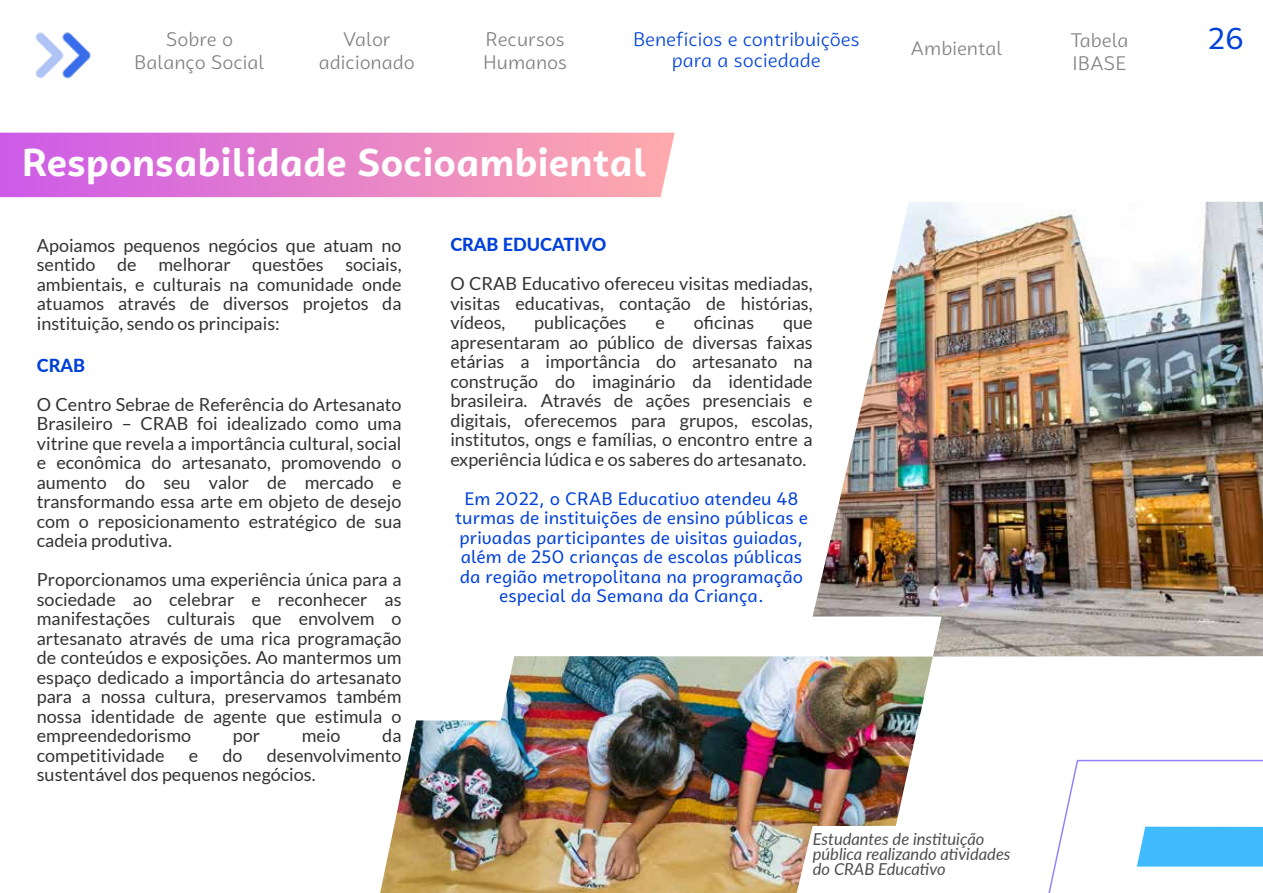
<style>
.page{position:relative;width:1263px;height:893px;background:#fff}
.page>*{position:absolute;margin:0;border:0;box-sizing:border-box;transform-origin:0 0}
.t1{font:700 38.55px "Campuni";color:#fff}
.t2{font:30px "Campuni";color:#0041d9}
.t3{font:19.5px/22.5px "Campuni";color:#808080;text-align:center}
.t4{font:19.5px/21px "Campuni";color:#0041d9;text-align:center}
.t5{font:18px/19.5px "Lato";color:#333;text-align:justify}
.t6{font:18px/19.5px "Campuni";color:#0041d9;text-align:center}
.t7{font:800 18px "Lato";color:#0041d9}
.t8{font:italic 16.5px/15px "Lato";color:#4d4d4d}
</style>
<div class="page">
<svg style="left:0;top:133px;width:675px;height:64px;background:#e582ca"></svg>
<img style="left:35px;top:32px;width:56px;height:47px">
<svg style="left:1048px;top:759px;width:215px;height:134px"></svg>
<img style="left:380px;top:656px;width:553px;height:237px">
<img style="left:813px;top:202px;width:450px;height:455px">
<p class="t3" style="left:485px;top:28px;width:81px">Recursos</p>
<h2 class="t2" style="left:1208px;top:20px;width:38px">26</h2>
<p class="t3" style="left:483px;top:51px;width:86px">Humanos</p>
<p class="t4" style="left:633px;top:29px;width:228px">Benefícios e contribuições para a sociedade</p>
<p class="t3" style="left:134px;top:28px;width:132px">Sobre o<br>Balanço Social</p>
<p class="t3" style="left:319px;top:28px;width:97px">Valor adicionado</p>
<p class="t3" style="left:910px;top:37px;width:94px">Ambiental</p>
<p class="t3" style="left:1070px;top:28px;width:60px;line-height:23.4px;text-align:left">Tabela<br>IBASE</p>
<h1 class="t1" style="left:22px;top:137px;width:627px">Responsabilidade Socioambiental</h1>
<p class="t5" style="left:37px;top:236px;width:366px">Apoiamos pequenos negócios que atuam no sentido de melhorar questões sociais, ambientais, e culturais na comunidade onde atuamos através de diversos projetos da instituição, sendo os principais:</p>
<p class="t7" style="left:37px;top:352px;width:50px">CRAB</p>
<p class="t5" style="left:37px;top:395px;width:366px">O Centro Sebrae de Referência do Artesanato Brasileiro – CRAB foi idealizado como uma vitrine que revela a importância cultural, social e econômica do artesanato, promovendo o aumento do seu valor de mercado e transformando essa arte em objeto de desejo com o reposicionamento estratégico de sua cadeia produtiva.</p>
<p class="t5" style="left:37px;top:570px;width:366px">Proporcionamos uma experiência única para a sociedade ao celebrar e reconhecer as manifestações culturais que envolvem o artesanato através de uma rica programação de conteúdos e exposições. Ao mantermos um espaço dedicado a importância do artesanato para a nossa cultura, preservamos também nossa identidade de agente que estimula o empreendedorismo</p>
<p class="t5" style="left:233px;top:726px;width:29px">por</p>
<p class="t5" style="left:302px;top:726px;width:40px">meio</p>
<p class="t5" style="left:382px;top:726px;width:21px">da</p>
<p class="t5" style="left:37px;top:745px;width:366px;text-indent:230px">desenvolvimento sustentável dos pequenos negócios.</p>
<p class="t5" style="left:37px;top:745px;width:129px">competitividade</p>
<p class="t5" style="left:189px;top:745px;width:11px">e</p>
<p class="t5" style="left:222px;top:745px;width:22px">do</p>
<p class="t7" style="left:450px;top:231px;width:158px">CRAB EDUCATIVO</p>
<p class="t5" style="left:450px;top:274px;width:364px">O CRAB Educativo ofereceu visitas mediadas, visitas educativas, contação de histórias, vídeos,</p>
<p class="t5" style="left:534px;top:313px;width:94px">publicações</p>
<p class="t5" style="left:656px;top:313px;width:11px">e</p>
<p class="t5" style="left:694px;top:313px;width:62px">oficinas</p>
<p class="t5" style="left:450px;top:313px;width:364px;text-indent:333px">que apresentaram ao público de diversas faixas etárias a importância do artesanato na construção do imaginário da identidade brasileira. Através de ações presenciais e digitais, oferecemos para grupos, escolas, institutos, ongs e famílias, o encontro entre a experiência lúdica e os saberes do artesanato.</p>
<p class="t6" style="left:455px;top:489px;width:354px">Em 2022, o CRAB Educativo atendeu 48 turmas de instituições de ensino públicas e privadas participantes de visitas guiadas, além de 250 crianças de escolas públicas da região metropolitana na programação especial da Semana da Criança.</p>
<p class="t8" style="left:813px;top:830px;width:199px">Estudantes de instituição pública realizando atividades do CRAB Educativo</p>
</div>
